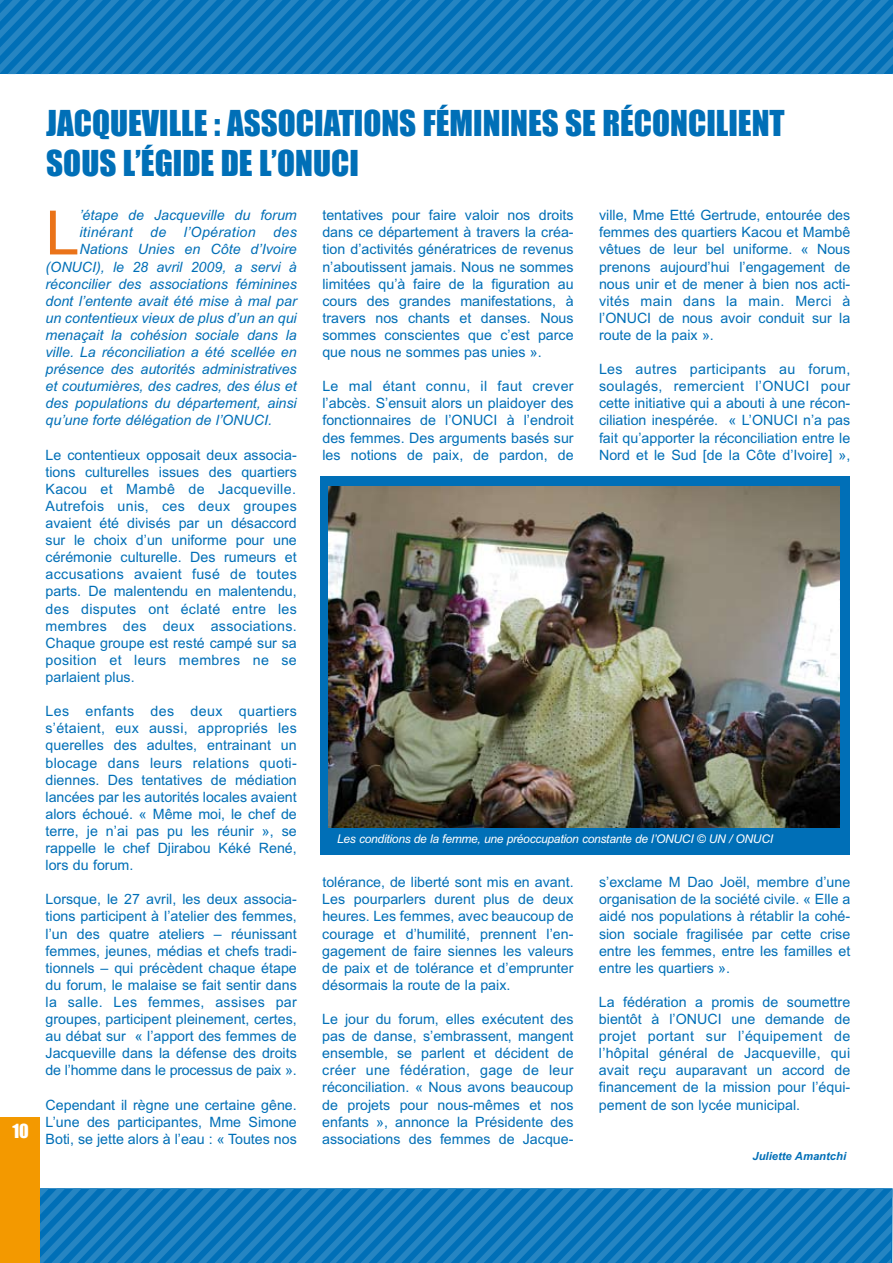
<style>
.page{position:relative;width:893px;height:1263px;background:#fff}
.page>*{position:absolute;margin:0;border:0;box-sizing:border-box;transform-origin:0 0}
.t1{font:61.2px "Arial";color:#ea7319}
.t2{font:33px/39.6px "Impact";color:#006fb7}
.t3{font:18px "Impact";color:#fff}
.t4{font:14.25px/17.1px "Arial";color:#006fb7;text-align:justify}
.t5{font:italic 14.25px "Arial";color:#006fb7}
.t6{font:italic 14.25px "Arial";letter-spacing:.02em;color:#006fb7}
.t7{font:italic 12px "Arial";letter-spacing:-.02em;color:#fff}
.t8{font:italic 700 11.25px "Arial";color:#006fb7}
</style>
<div class="page">
<svg style="left:0;top:0;width:893px;height:74px;background:#1279bc"></svg>
<svg style="left:39px;top:1188px;width:853px;height:75px;background:#137abc"></svg>
<div style="left:0;top:1118px;width:39px;height:145px;background:#f39900"></div>
<div style="left:320px;top:476px;width:530px;height:379px;background:#006fb7"></div>
<img style="left:329px;top:487px;width:510px;height:340px">
<p class="t3" style="left:12px;top:1120px;width:18px">10</p>
<h2 class="t2" style="left:46px;top:103px;width:740px">JACQUEVILLE : ASSOCIATIONS FÉMININES SE RÉCONCILIENT<br>SOUS L’ÉGIDE DE L’ONUCI</h2>
<h1 class="t1" style="left:46px;top:193px;width:36px">L</h1>
<p class="t5" style="left:79px;top:206px;width:219px">’étape de Jacqueville du forum</p>
<p class="t4" style="left:599px;top:208px;width:253px">ville, Mme Etté Gertrude, entourée des femmes des quartiers Kacou et Mambê vêtues de leur bel uniforme. « Nous prenons aujourd’hui l’engagement de nous unir et de mener à bien nos acti&shy;vités main dans la main. Merci à l’ONUCI de nous avoir conduit sur la route de la paix ».</p>
<p class="t4" style="left:599px;top:362px;width:253px">Les autres participants au forum, soulagés, remercient l’ONUCI pour cette initiative qui a abouti à une récon&shy;ciliation inespérée. « L’ONUCI n’a pas fait qu’apporter la réconciliation entre le Nord et le Sud [de la Côte d’Ivoire] »,</p>
<p class="t4" style="left:322px;top:208px;width:253px">tentatives pour faire valoir nos droits dans ce département à travers la créa&shy;tion d’activités génératrices de revenus n’aboutissent jamais. Nous ne sommes limitées qu’à faire de la figuration au cours des grandes manifestations, à travers nos chants et danses. Nous sommes conscientes que c’est parce que nous ne sommes pas unies ».</p>
<p class="t4" style="left:322px;top:379px;width:253px">Le mal étant connu, il faut crever l’abcès. S’ensuit alors un plaidoyer des fonctionnaires de l’ONUCI à l’endroit des femmes. Des arguments basés sur les notions de paix, de pardon, de</p>
<p class="t6" style="left:79px;top:223px;width:219px">itinérant de l’Opération des</p>
<p class="t5" style="left:79px;top:240px;width:219px">Nations Unies en Côte d’Ivoire</p>
<p class="t5" style="left:46px;top:257px;width:253px">(ONUCI), le 28 avril 2009, a servi à</p>
<p class="t5" style="left:45px;top:274px;width:253px">réconcilier des associations féminines</p>
<p class="t5" style="left:45px;top:291px;width:253px">dont l’entente avait été mise à mal par</p>
<p class="t5" style="left:45px;top:309px;width:253px">un contentieux vieux de plus d’un an qui</p>
<p class="t5" style="left:45px;top:326px;width:253px">menaçait la cohésion sociale dans la</p>
<p class="t5" style="left:45px;top:343px;width:253px">ville. La réconciliation a été scellée en</p>
<p class="t5" style="left:45px;top:360px;width:253px">présence des autorités administratives</p>
<p class="t5" style="left:45px;top:377px;width:253px">et coutumières, des cadres, des élus et</p>
<p class="t5" style="left:45px;top:394px;width:253px">des populations du département, ainsi</p>
<p class="t5" style="left:45px;top:411px;width:228px">qu’une forte délégation de l’ONUCI.</p>
<p class="t4" style="left:45px;top:448px;width:253px">Le contentieux opposait deux associa&shy;tions culturelles issues des quartiers Kacou et Mambê de Jacqueville.<br>Autrefois unis, ces deux groupes avaient été divisés par un désaccord sur le choix d’un uniforme pour une cérémonie culturelle. Des rumeurs et accusations avaient fusé de toutes parts. De malentendu en malentendu, des disputes ont éclaté entre les membres des deux associations.<br>Chaque groupe est resté campé sur sa position et leurs membres ne se parlaient plus.</p>
<p class="t4" style="left:46px;top:704px;width:253px">Les enfants des deux quartiers s’étaient, eux aussi, appropriés les querelles des adultes, entrainant un blocage dans leurs relations quoti&shy;diennes. Des tentatives de médiation lancées par les autorités locales avaient alors échoué. « Même moi, le chef de terre, je n’ai pas pu les réunir », se rappelle le chef Djirabou Kéké René, lors du forum.</p>
<p class="t4" style="left:46px;top:892px;width:253px">Lorsque, le 27 avril, les deux associa&shy;tions participent à l’atelier des femmes, l’un des quatre ateliers – réunissant femmes, jeunes, médias et chefs tradi&shy;tionnels – qui précèdent chaque étape du forum, le malaise se fait sentir dans la salle. Les femmes, assises par groupes, participent pleinement, certes, au débat sur « l’apport des femmes de Jacqueville dans la défense des droits de l’homme dans le processus de paix ».</p>
<p class="t4" style="left:46px;top:1097px;width:253px">Cependant il règne une certaine gêne.<br>L’une des participantes, Mme Simone Boti, se jette alors à l’eau : « Toutes nos</p>
<p class="t7" style="left:337px;top:831px;width:437px">Les conditions de la femme, une préoccupation constante de l’ONUCI © UN / ONUCI</p>
<p class="t4" style="left:599px;top:875px;width:253px">s’exclame M Dao Joël, membre d’une organisation de la société civile. « Elle a aidé nos populations à rétablir la cohé&shy;sion sociale fragilisée par cette crise entre les femmes, entre les familles et entre les quartiers ».</p>
<p class="t4" style="left:599px;top:995px;width:253px">La fédération a promis de soumettre bientôt à l’ONUCI une demande de projet portant sur l’équipement de l’hôpital général de Jacqueville, qui avait reçu auparavant un accord de financement de la mission pour l’équi&shy;pement de son lycée municipal.</p>
<p class="t4" style="left:322px;top:875px;width:253px">tolérance, de liberté sont mis en avant.<br>Les pourparlers durent plus de deux heures. Les femmes, avec beaucoup de courage et d’humilité, prennent l’en&shy;gagement de faire siennes les valeurs de paix et de tolérance et d’emprunter désormais la route de la paix.</p>
<p class="t4" style="left:322px;top:1012px;width:253px">Le jour du forum, elles exécutent des pas de danse, s’embrassent, mangent ensemble, se parlent et décident de créer une fédération, gage de leur réconciliation. « Nous avons beaucoup de projets pour nous-mêmes et nos enfants », annonce la Présidente des associations des femmes de Jacque-</p>
<p class="t8" style="left:752px;top:1149px;width:95px">Juliette Amantchi</p>
</div>
